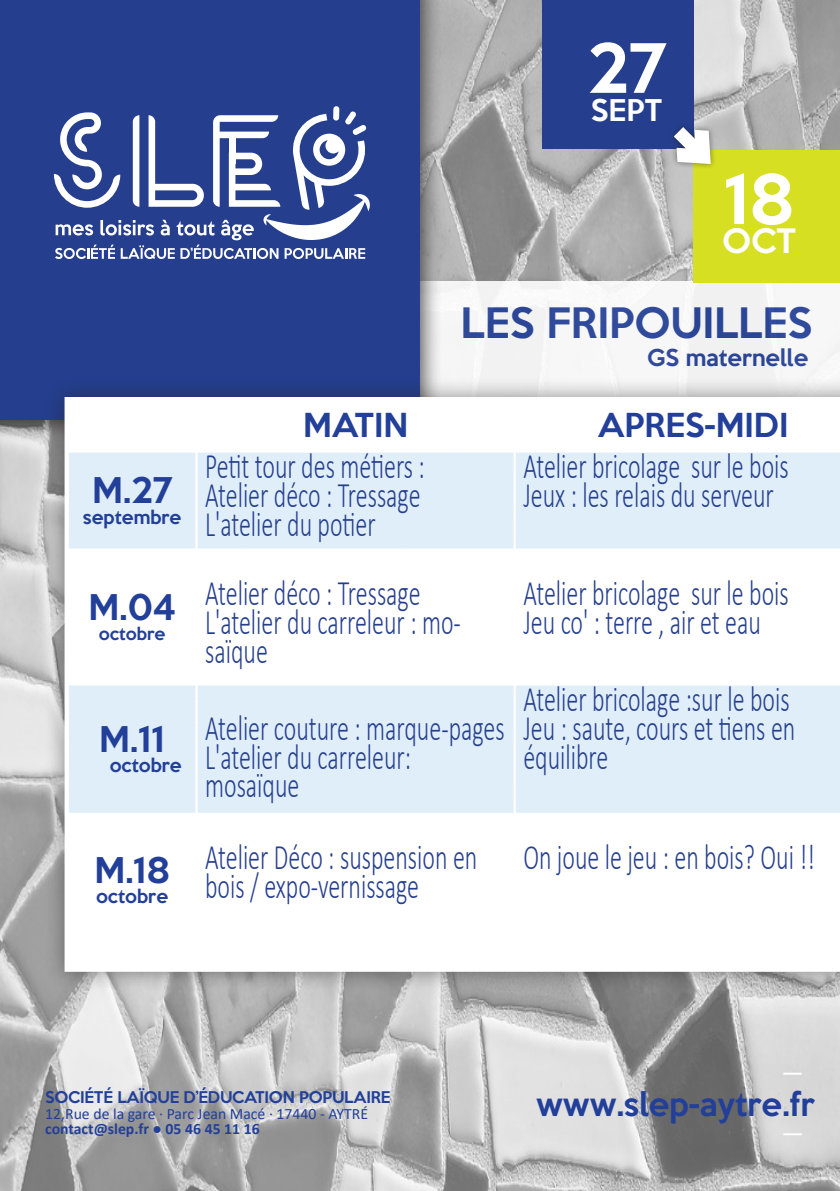
<style>
.page{position:relative;width:840px;height:1191px;background:#fff}
.page>*{position:absolute;margin:0;border:0;box-sizing:border-box;transform-origin:0 0}
.t1{font:500 62.4px "Keep Calm";color:#fff}
.t2{font:500 62px "Keep Calm";color:#fff}
.t3{font:500 38.4px "Keep Calm";color:#223f99}
.t4{font:300 36px/28.8px "Calibri";color:#253f8e;scale:.67 1}
.t5{font:500 32.4px "Keep Calm";letter-spacing:-.005em;color:#223f99}
.t6{font:500 30.8px "Keep Calm";color:#fff}
.t7{font:500 30.2px "Keep Calm";color:#223f99}
.t8{font:500 30px "Keep Calm";color:#223f99}
.t9{font:500 27.4px "Keep Calm";color:#fff}
.t10{font:500 21.2px "Keep Calm";color:#223f99}
.t11{font:500 17.2px "Keep Calm";color:#223f99}
.t12{font:500 16px "Keep Calm";color:#223f99}
.t13{font:15.8px/15.8px "Calibri";color:#223f99}
.t14{font:500 14.8px "Keep Calm";letter-spacing:-.01em;color:#223f99}
.s1{font-weight:700}
</style>
<div class="page">
<img style="left:0;top:0;width:839px;height:1191px">
<div style="left:386px;top:281px;width:453px;height:170px;background:#f7f7f7"></div>
<div style="left:0;top:0;width:442px;height:442px;background:#231f20;opacity:.75"></div>
<div style="left:0;top:0;width:419px;height:419px;background:#253f8e"></div>
<div style="left:333px;top:106px;width:6px;height:15px;background:#fff;border-radius:3px"></div>
<svg style="left:54px;top:111px;width:316px;height:148px"></svg>
<svg style="left:782px;top:1072px;width:19px;height:2px"></svg>
<svg style="left:782px;top:1133px;width:19px;height:2px"></svg>
<div style="left:692px;top:150px;width:147px;height:133px;background:#d6df21"></div>
<div style="left:541px;top:0;width:151px;height:148px;background:#253f8e"></div>
<div style="left:667px;top:121px;width:49px;height:49px;background:#231f20;opacity:.5"></div>
<svg style="left:673px;top:127px;width:37px;height:37px"></svg>
<div style="left:44px;top:377px;width:795px;height:615px;background:#231f20;opacity:.5"></div>
<svg style="left:63px;top:396px;width:776px;height:577px"></svg>
<h2 class="t2" style="left:587px;top:27px;width:80px">27</h2>
<p class="t9" style="left:590px;top:92px;width:73px">SEPT</p>
<h1 class="t1" style="left:723px;top:158px;width:72px">18</h1>
<p class="t6" style="left:721px;top:220px;width:75px">OCT</p>
<p class="t3" style="left:460px;top:302px;width:353px">LES FRIPOUILLES</p>
<p class="t10" style="left:646px;top:346px;width:162px">GS maternelle</p>
<p class="t5" style="left:92px;top:469px;width:81px">M.27</p>
<p class="t11" style="left:83px;top:505px;width:100px">septembre</p>
<p class="t5" style="left:88px;top:586px;width:89px">M.04</p>
<p class="t12" style="left:99px;top:622px;width:68px">octobre</p>
<p class="t5" style="left:99px;top:717px;width:67px">M.11</p>
<p class="t11" style="left:110px;top:754px;width:74px">octobre</p>
<p class="t5" style="left:94px;top:848px;width:77px">M.18</p>
<p class="t11" style="left:96px;top:885px;width:74px">octobre</p>
<p class="t7" style="left:303px;top:405px;width:106px">MATIN</p>
<p class="t7" style="left:597px;top:405px;width:192px">APRES-MIDI</p>
<p class="t4" style="left:205px;top:451px;width:329px">Petit tour des métiers :<br>Atelier déco : Tressage<br>L'atelier du potier</p>
<p class="t4" style="left:523px;top:454px;width:397px">Atelier bricolage sur le bois<br>Jeux : les relais du serveur</p>
<p class="t4" style="left:205px;top:578px;width:383px">Atelier déco : Tressage<br>L'atelier du carreleur : mo&shy;saïque</p>
<p class="t4" style="left:523px;top:581px;width:397px">Atelier bricolage sur le bois<br>Jeu co' : terre , air et eau</p>
<p class="t4" style="left:205px;top:716px;width:448px">Atelier couture : marque-pages<br>L'atelier du carreleur: mosaïque</p>
<p class="t4" style="left:523px;top:687px;width:407px">Atelier bricolage :sur le bois<br>Jeu : saute, cours et tiens en équilibre</p>
<p class="t4" style="left:205px;top:845px;width:407px">Atelier Déco : suspension en bois / expo-vernissage</p>
<p class="t4" style="left:523px;top:845px;width:436px">On joue le jeu : en bois? Oui !!</p>
<p class="t14" style="left:45px;top:1087px;width:346px">SOCIÉTÉ LAÏQUE D’ÉDUCATION POPULAIRE</p>
<p class="t13" style="left:45px;top:1105px;width:324px">12,Rue de la gare · Parc Jean Macé · 17440 - AYTRÉ <span class="s1">contact@slep.fr</span> ● <span class="s1">05 46 45 11 16</span></p>
<p class="t8" style="left:536px;top:1083px;width:280px">www.slep-aytre.fr</p>
</div>
